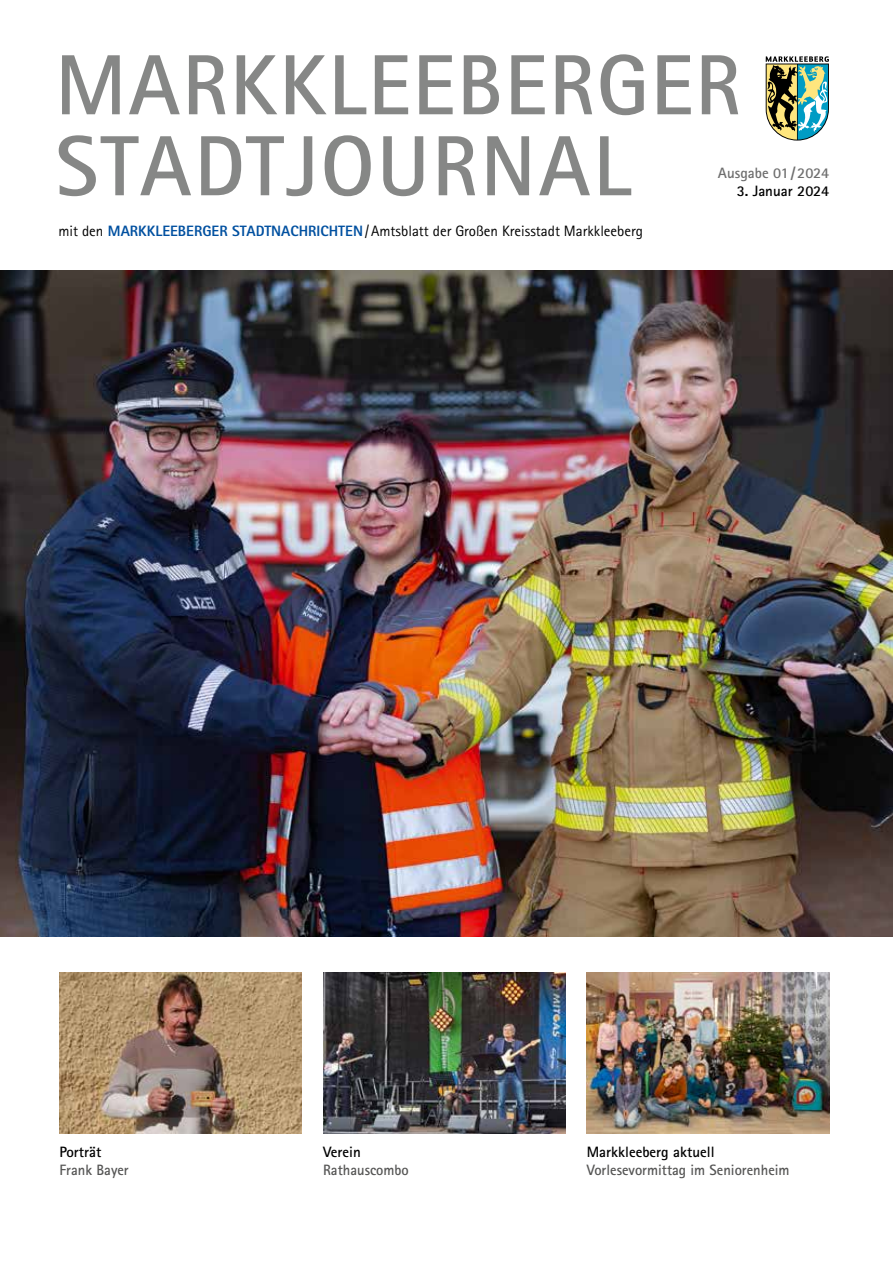
<style>
.page{position:relative;width:893px;height:1263px;background:#fff}
.page>*{position:absolute;margin:0;border:0;box-sizing:border-box;transform-origin:0 0}
.t1{font:700 85.5px/81px "Rotis Sans Serif Std";letter-spacing:.02em;color:#868786}
.t2{font:15px "Rotis Sans Serif Std";color:#000}
.t3{font:700 15px "Rotis Sans Serif Std";color:#565655}
.t4{font:700 15px "Rotis Sans Serif Std";color:#000}
.t5{font:700 15px "Rotis Sans Serif Std";color:#6e6e6e}
.s1{font-weight:800;color:#0050a0}
</style>
<div class="page">
<img style="left:60px;top:972px;width:242px;height:161px">
<svg style="left:766px;top:56px;width:63px;height:85px"></svg>
<img style="left:323px;top:972px;width:243px;height:161px">
<img style="left:0;top:271px;width:893px;height:666px">
<img style="left:587px;top:972px;width:242px;height:161px">
<h1 class="t1" style="left:55px;top:43px;width:687px">MARKKLEEBERGER<br>STADTJOURNAL</h1>
<p class="t5" style="left:718px;top:163px;width:113px">Ausgabe 01/2024</p>
<p class="t4" style="left:737px;top:181px;width:94px">3. Januar 2024</p>
<p class="t2" style="left:58px;top:222px;width:586px">mit den <span class="s1">MARKKLEEBERGER STADTNACHRICHTEN</span>/Amtsblatt der Großen Kreisstadt Markkleeberg</p>
<p class="t4" style="left:60px;top:1143px;width:43px">Porträt</p>
<p class="t3" style="left:60px;top:1161px;width:71px">Frank Bayer</p>
<p class="t4" style="left:323px;top:1143px;width:39px">Verein</p>
<p class="t3" style="left:323px;top:1161px;width:87px">Rathauscombo</p>
<p class="t4" style="left:587px;top:1143px;width:129px">Markkleeberg aktuell</p>
<p class="t3" style="left:587px;top:1161px;width:204px">Vorlesevormittag im Seniorenheim</p>
</div>
